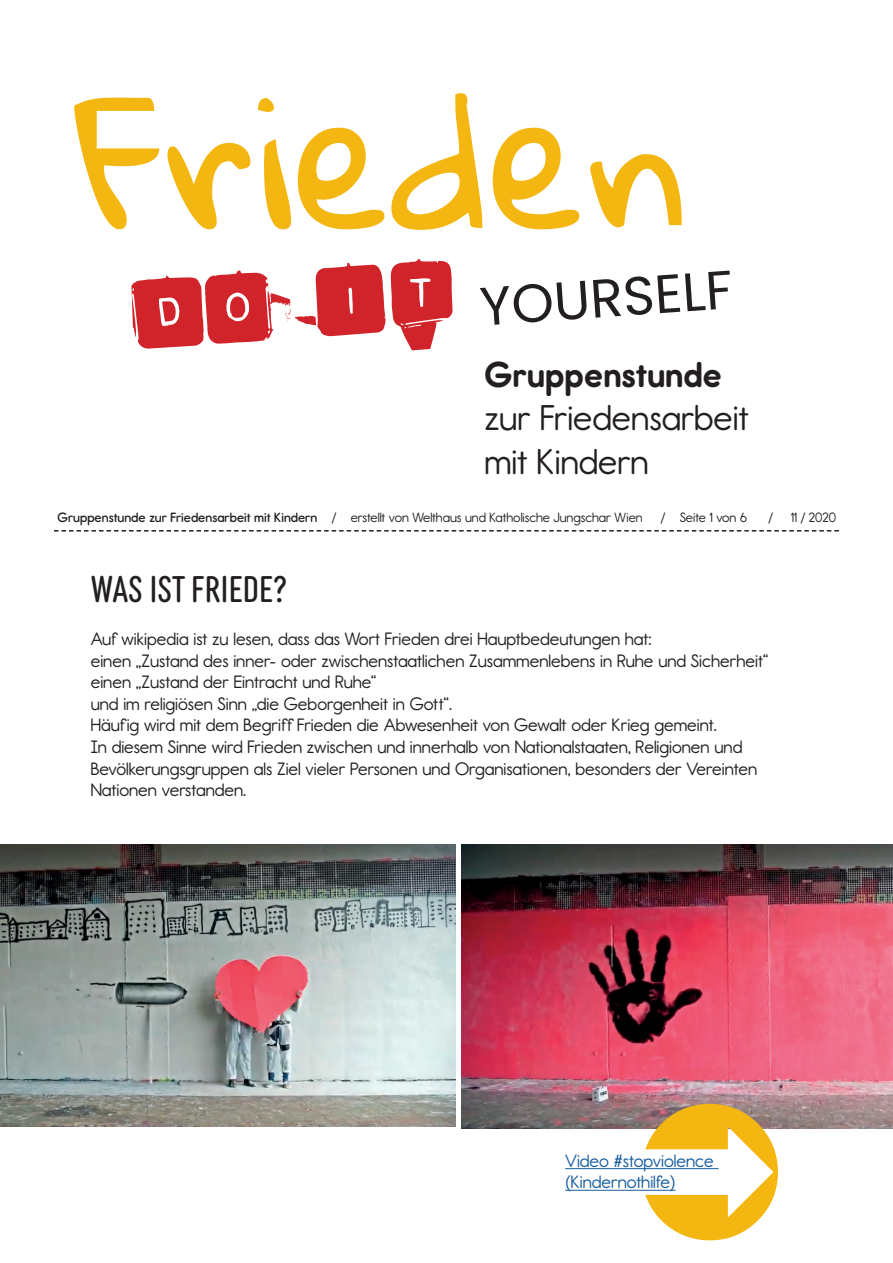
<style>
.page{position:relative;width:893px;height:1263px;background:#fff}
.page>*{position:absolute;margin:0;border:0;box-sizing:border-box;transform-origin:0 0}
.t1{font:178.8px "Gloria Hallelujah";color:#f4b711}
.t2{font:54px "Poppins";color:#231f20}
.t3{font:36px/43.2px "Report Rg";color:#231f20}
.t4{font:700 36px "Report Rg";color:#231f20}
.t5{font:36px "Diazo MVB Ex Cond";color:#231f20}
.t6{font:18px/21.6px "Report Rg";color:#231f20}
.t7{font:18px/21.6px "Report Rg";color:#175d9e}
.t8{font:13.5px "Report Rg";color:#231f20}
.s1{font-family:"Backspacer OT Square";font-size:90px;color:#d1232a}
.s2{font-family:"Report Sb"}
</style>
<div class="page">
<img style="left:461px;top:844px;width:432px;height:284px">
<img style="left:0;top:844px;width:455px;height:283px">
<svg style="left:54px;top:530px;width:785px;height:1px"></svg>
<hr style="left:565px;top:1168px;width:154px;height:1px;background:#175d9e">
<hr style="left:565px;top:1190px;width:110px;height:1px;background:#175d9e">
<svg style="left:645px;top:1102px;width:133px;height:89px"></svg>
<h1 class="t1" style="left:74px;top:63px;width:615px">Frieden</h1>
<h2 class="t2" style="left:129px;top:300px;width:605px;rotate:-4deg"><span class="s1">DOIT</span> YOURSELF</h2>
<h3 class="t4" style="left:485px;top:353px;width:239px">Gruppenstunde</h3>
<h3 class="t3" style="left:485px;top:396px;width:265px">zur Friedensarbeit mit Kindern</h3>
<p class="t8" style="left:58px;top:510px;width:587px"><span class="s2">Gruppenstunde zur Friedensarbeit mit Kindern</span> / erstellt von Welthaus und Katholische Jungschar Wien</p>
<p class="t8" style="left:661px;top:510px;width:88px">/ Seite 1 von 6</p>
<p class="t8" style="left:768px;top:510px;width:6px">/</p>
<p class="t8" style="left:791px;top:510px;width:47px">11 / 2020</p>
<h3 class="t5" style="left:91px;top:562px;width:198px">WAS IST FRIEDE?</h3>
<p class="t6" style="left:91px;top:628px;width:679px">Auf wikipedia ist zu lesen, dass das Wort Frieden drei Hauptbedeutungen hat:<br>einen „Zustand des inner- oder zwischenstaatlichen Zusammenlebens in Ruhe und Sicherheit“ einen „Zustand der Eintracht und Ruhe“<br>und im religiösen Sinn „die Geborgenheit in Gott“.<br>Häufig wird mit dem Begriff Frieden die Abwesenheit von Gewalt oder Krieg gemeint.<br>In diesem Sinne wird Frieden zwischen und innerhalb von Nationalstaaten, Religionen und Bevölkerungsgruppen als Ziel vieler Personen und Organisationen, besonders der Vereinten Nationen verstanden.</p>
<p class="t7" style="left:565px;top:1150px;width:150px">Video #stopviolence (Kindernothilfe)</p>
</div>
